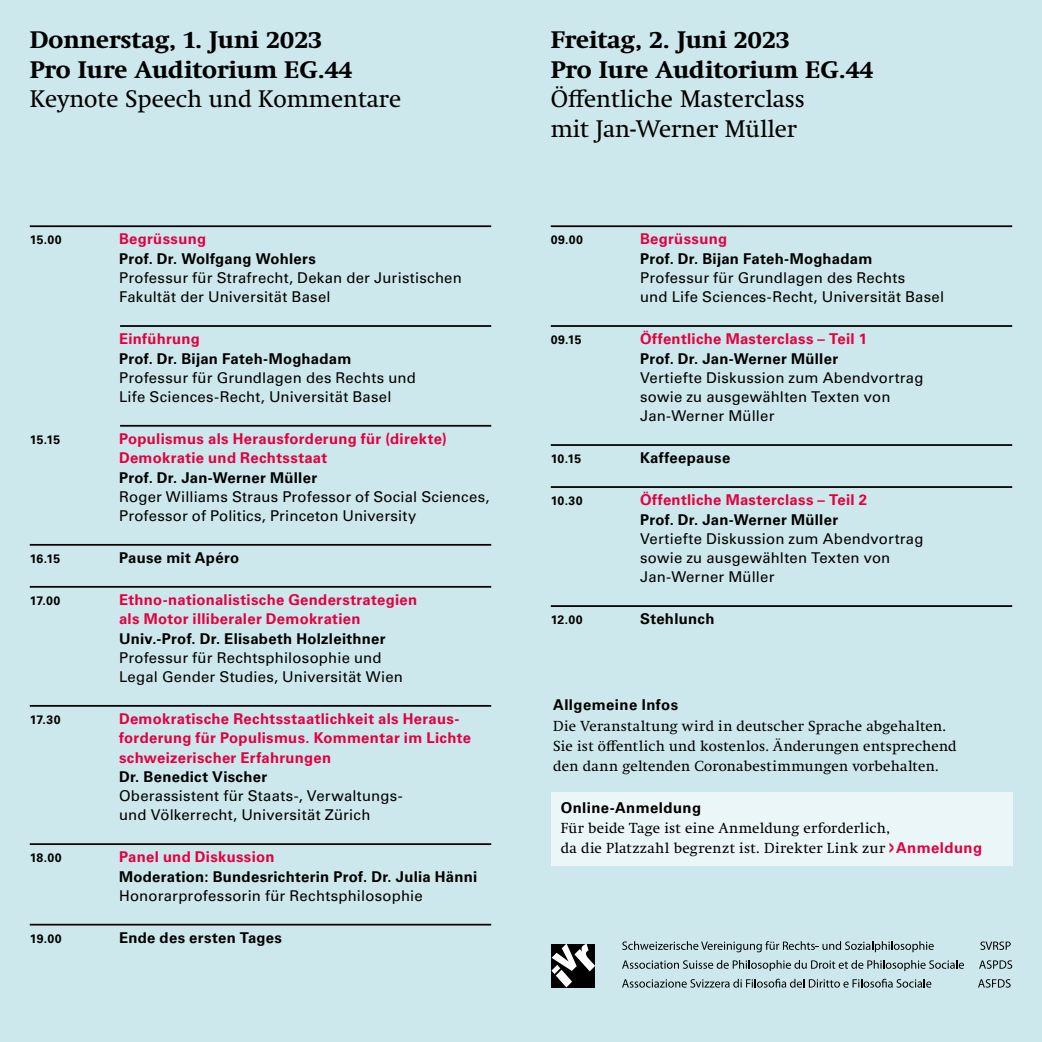
<style>
.page{position:relative;width:1042px;height:1042px;background:#cde8ec}
.page>*{position:absolute;margin:0;border:0;box-sizing:border-box;transform-origin:0 0}
.t1{font:700 24.5px/29.4px "Swift Neue LT Pro";color:#000}
.t2{font:24.5px/29.4px "Swift Neue LT Pro";color:#000}
.t3{font:14.88px/19.2px "Univers LT Std";letter-spacing:.015em;color:#000}
.t4{font:700 14.88px/19.2px "Univers LT Std";letter-spacing:.02em;color:#e4003f}
.t5{font:700 14.88px "Univers LT Std";letter-spacing:.02em;color:#000}
.t6{font:14.88px/20.1px "Swift Neue LT Pro";letter-spacing:.02em;color:#000}
.t7{font:700 12.25px "Univers LT Std";letter-spacing:.01em;color:#000}
.s1{font-family:"Univers LT Std";font-weight:700;font-size:19.43px;color:#e4003f}
.s2{font-family:"Univers LT Std";font-weight:700;color:#e4003f}
</style>
<div class="page">
<hr style="left:30px;top:225px;width:461px;height:2px;background:#000">
<hr style="left:120px;top:325px;width:371px;height:2px;background:#000">
<hr style="left:120px;top:425px;width:371px;height:2px;background:#000">
<hr style="left:30px;top:544px;width:461px;height:2px;background:#000">
<hr style="left:30px;top:586px;width:461px;height:2px;background:#000">
<hr style="left:30px;top:705px;width:461px;height:2px;background:#000">
<hr style="left:30px;top:843px;width:461px;height:2px;background:#000">
<hr style="left:30px;top:924px;width:461px;height:1px;background:#000">
<svg style="left:622px;top:941px;width:312px;height:11px"></svg>
<svg style="left:980px;top:941px;width:30px;height:9px"></svg>
<svg style="left:622px;top:960px;width:342px;height:11px"></svg>
<svg style="left:979px;top:960px;width:33px;height:9px"></svg>
<svg style="left:622px;top:978px;width:309px;height:9px"></svg>
<svg style="left:978px;top:979px;width:32px;height:8px"></svg>
<svg style="left:551px;top:944px;width:44px;height:43px;background:#595959"></svg>
<div style="left:551px;top:792px;width:461px;height:74px;background:#ebf6f8"></div>
<hr style="left:551px;top:225px;width:461px;height:2px;background:#000">
<hr style="left:551px;top:325px;width:461px;height:2px;background:#000">
<hr style="left:551px;top:444px;width:461px;height:2px;background:#000">
<hr style="left:551px;top:486px;width:461px;height:2px;background:#000">
<hr style="left:551px;top:605px;width:461px;height:2px;background:#000">
<h1 class="t1" style="left:30px;top:25px;width:324px">Donnerstag, 1. Juni 2023<br>Pro Iure Auditorium EG.44</h1>
<h1 class="t2" style="left:30px;top:84px;width:373px">Keynote Speech und Kommentare</h1>
<p class="t7" style="left:30px;top:233px;width:33px">15.00</p>
<p class="t4" style="left:119px;top:230px;width:88px">Begrüssung</p>
<p class="t5" style="left:119px;top:250px;width:198px">Prof. Dr. Wolfgang Wohlers</p>
<p class="t3" style="left:119px;top:268px;width:344px">Professur für Strafrecht, Dekan der Juristischen<br>Fakultät der Universität Basel</p>
<p class="t4" style="left:119px;top:329px;width:82px">Einführung</p>
<p class="t5" style="left:119px;top:349px;width:234px">Prof. Dr. Bijan Fateh-Moghadam</p>
<p class="t3" style="left:119px;top:368px;width:298px">Professur für Grundlagen des Rechts und<br>Life Sciences-Recht, Universität Basel</p>
<p class="t7" style="left:30px;top:432px;width:32px">15.15</p>
<p class="t4" style="left:119px;top:429px;width:329px">Populismus als Herausforderung für (direkte)<br>Demokratie und Rechtsstaat</p>
<p class="t5" style="left:119px;top:468px;width:200px">Prof. Dr. Jan-Werner Müller</p>
<p class="t3" style="left:119px;top:487px;width:372px">Roger Williams Straus Professor of Social Sciences,<br>Professor of Politics, Princeton University</p>
<p class="t7" style="left:30px;top:551px;width:32px">16.15</p>
<p class="t5" style="left:119px;top:549px;width:122px">Pause mit Apéro</p>
<p class="t7" style="left:30px;top:593px;width:32px">17.00</p>
<p class="t4" style="left:119px;top:590px;width:300px">Ethno-nationalistische Genderstrategien als Motor illiberaler Demokratien</p>
<p class="t5" style="left:119px;top:629px;width:268px">Univ.-Prof. Dr. Elisabeth Holzleithner</p>
<p class="t3" style="left:119px;top:648px;width:285px">Professur für Rechtsphilosophie und<br>Legal Gender Studies, Universität Wien</p>
<p class="t7" style="left:30px;top:712px;width:32px">17.30</p>
<p class="t4" style="left:119px;top:709px;width:353px">Demokratische Rechtsstaatlichkeit als Heraus&shy;forderung für Populismus. Kommentar im Lichte schweizerischer Erfahrungen</p>
<p class="t5" style="left:119px;top:768px;width:150px">Dr. Benedict Vischer</p>
<p class="t3" style="left:119px;top:786px;width:285px">Oberassistent für Staats-, Verwaltungs&shy;und Völkerrecht, Universität Zürich</p>
<p class="t7" style="left:30px;top:851px;width:33px">18.00</p>
<p class="t4" style="left:119px;top:847px;width:157px">Panel und Diskussion</p>
<p class="t5" style="left:119px;top:867px;width:360px">Moderation: Bundesrichterin Prof. Dr. Julia Hänni</p>
<p class="t3" style="left:119px;top:886px;width:305px">Honorarprofessorin für Rechtsphilosophie</p>
<p class="t7" style="left:30px;top:931px;width:33px">19.00</p>
<p class="t5" style="left:119px;top:929px;width:164px">Ende des ersten Tages</p>
<h1 class="t1" style="left:551px;top:25px;width:324px">Freitag, 2. Juni 2023<br>Pro Iure Auditorium EG.44</h1>
<h1 class="t2" style="left:551px;top:84px;width:256px">Öffentliche Masterclass mit Jan-Werner Müller</h1>
<p class="t7" style="left:551px;top:233px;width:34px">09.00</p>
<p class="t4" style="left:640px;top:230px;width:88px">Begrüssung</p>
<p class="t5" style="left:640px;top:250px;width:234px">Prof. Dr. Bijan Fateh-Moghadam</p>
<p class="t3" style="left:640px;top:268px;width:306px">Professur für Grundlagen des Rechts<br>und Life Sciences-Recht, Universität Basel</p>
<p class="t7" style="left:551px;top:333px;width:32px">09.15</p>
<p class="t4" style="left:640px;top:329px;width:228px">Öffentliche Masterclass – Teil 1</p>
<p class="t5" style="left:640px;top:349px;width:200px">Prof. Dr. Jan-Werner Müller</p>
<p class="t3" style="left:640px;top:368px;width:285px">Vertiefte Diskussion zum Abendvortrag sowie zu ausgewählten Texten von<br>Jan-Werner Müller</p>
<p class="t7" style="left:551px;top:452px;width:32px">10.15</p>
<p class="t5" style="left:640px;top:449px;width:92px">Kaffeepause</p>
<p class="t7" style="left:551px;top:494px;width:33px">10.30</p>
<p class="t4" style="left:640px;top:490px;width:228px">Öffentliche Masterclass – Teil 2</p>
<p class="t5" style="left:640px;top:510px;width:200px">Prof. Dr. Jan-Werner Müller</p>
<p class="t3" style="left:640px;top:529px;width:285px">Vertiefte Diskussion zum Abendvortrag sowie zu ausgewählten Texten von<br>Jan-Werner Müller</p>
<p class="t7" style="left:551px;top:613px;width:33px">12.00</p>
<p class="t5" style="left:640px;top:610px;width:76px">Stehlunch</p>
<p class="t5" style="left:553px;top:696px;width:126px">Allgemeine Infos</p>
<p class="t6" style="left:553px;top:715px;width:405px">Die Veranstaltung wird in deutscher Sprache abgehalten.<br>Sie ist öffentlich und kostenlos. Änderungen entsprechend den dann geltenden Coronabestimmungen vorbehalten.</p>
<p class="t5" style="left:561px;top:799px;width:142px">Online-Anmeldung</p>
<p class="t6" style="left:561px;top:818px;width:423px">Für beide Tage ist eine Anmeldung erforderlich,<br>da die Platzzahl begrenzt ist. Direkter Link zur <span class="s1">&gt;</span> <span class="s2">Anmeldung</span></p>
</div>
